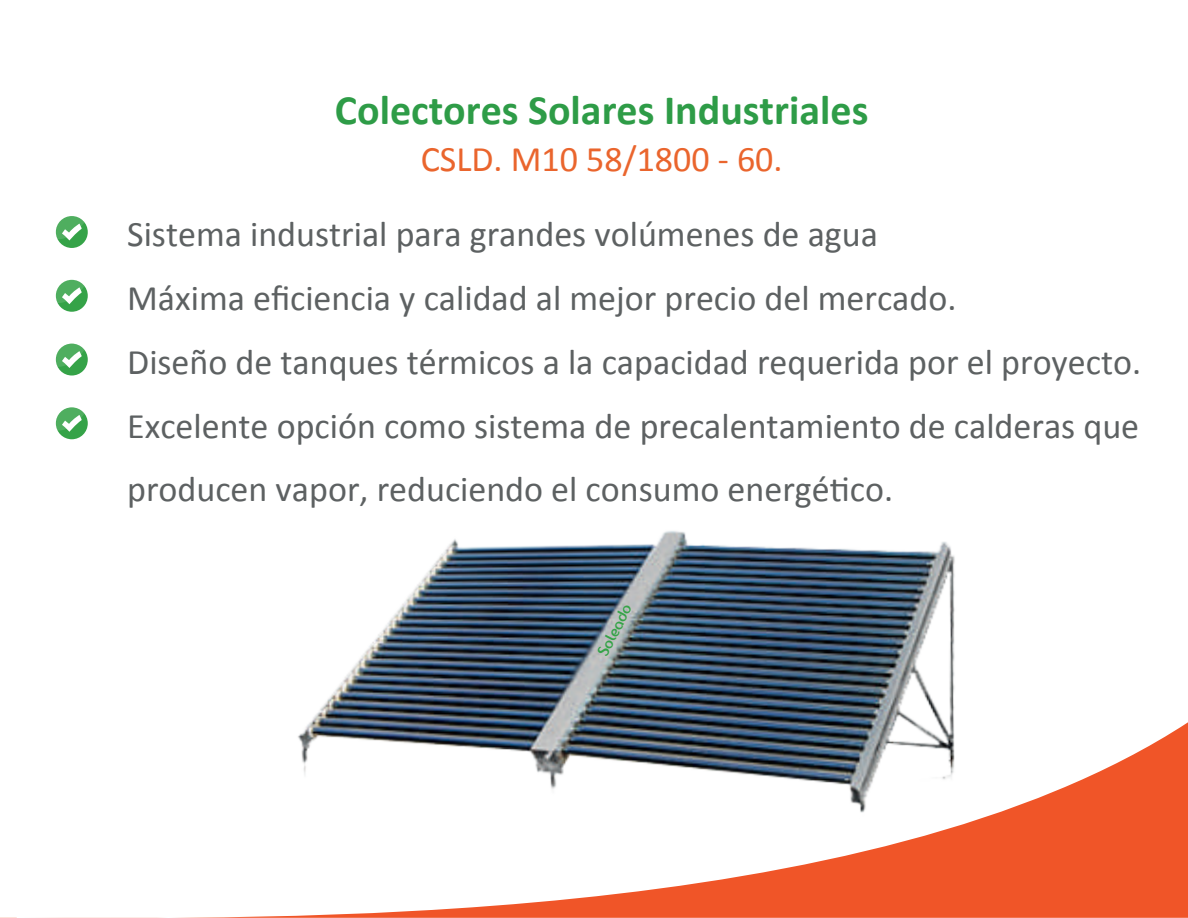
<style>
.page{position:relative;width:1188px;height:918px;background:#fff}
.page>*{position:absolute;margin:0;border:0;box-sizing:border-box;transform-origin:0 0}
.t1{font:700 42px "Calibri";color:#2e9c47}
.t2{font:36px/63.8px "Calibri";color:#5d6162}
.t3{font:36px "Calibri";color:#ea652d}
.t4{font:15.45px "Balkeno";color:#35a348}
</style>
<div class="page">
<div style="left:56px;top:216px;width:32px;height:32px;background:#35a348;border-radius:50%"></div>
<svg style="left:56px;top:216px;width:28px;height:24px"></svg>
<div style="left:56px;top:280px;width:32px;height:32px;background:#35a348;border-radius:50%"></div>
<svg style="left:56px;top:280px;width:28px;height:24px"></svg>
<div style="left:56px;top:344px;width:32px;height:32px;background:#35a348;border-radius:50%"></div>
<svg style="left:56px;top:344px;width:28px;height:24px"></svg>
<div style="left:56px;top:407px;width:32px;height:32px;background:#35a348;border-radius:50%"></div>
<svg style="left:56px;top:407px;width:28px;height:25px"></svg>
<img style="left:311px;top:531px;width:644px;height:191px">
<svg style="left:0;top:722px;width:1188px;height:196px"></svg>
<p class="t1" style="left:335px;top:83px;width:535px">Colectores Solares Industriales</p>
<p class="t3" style="left:421px;top:136px;width:363px">CSLD. M10 58/1800 - 60.</p>
<p class="t2" style="left:127px;top:203px;width:1016px">Sistema industrial para grandes volúmenes de agua<br>Máxima eficiencia y calidad al mejor precio del mercado.<br>Diseño de tanques térmicos a la capacidad requerida por el proyecto.<br>Excelente opción como sistema de precalentamiento de calderas que producen vapor, reduciendo el consumo energético.</p>
<p class="t4" style="left:596px;top:652px;width:57px;rotate:-63deg">Soleado</p>
</div>
